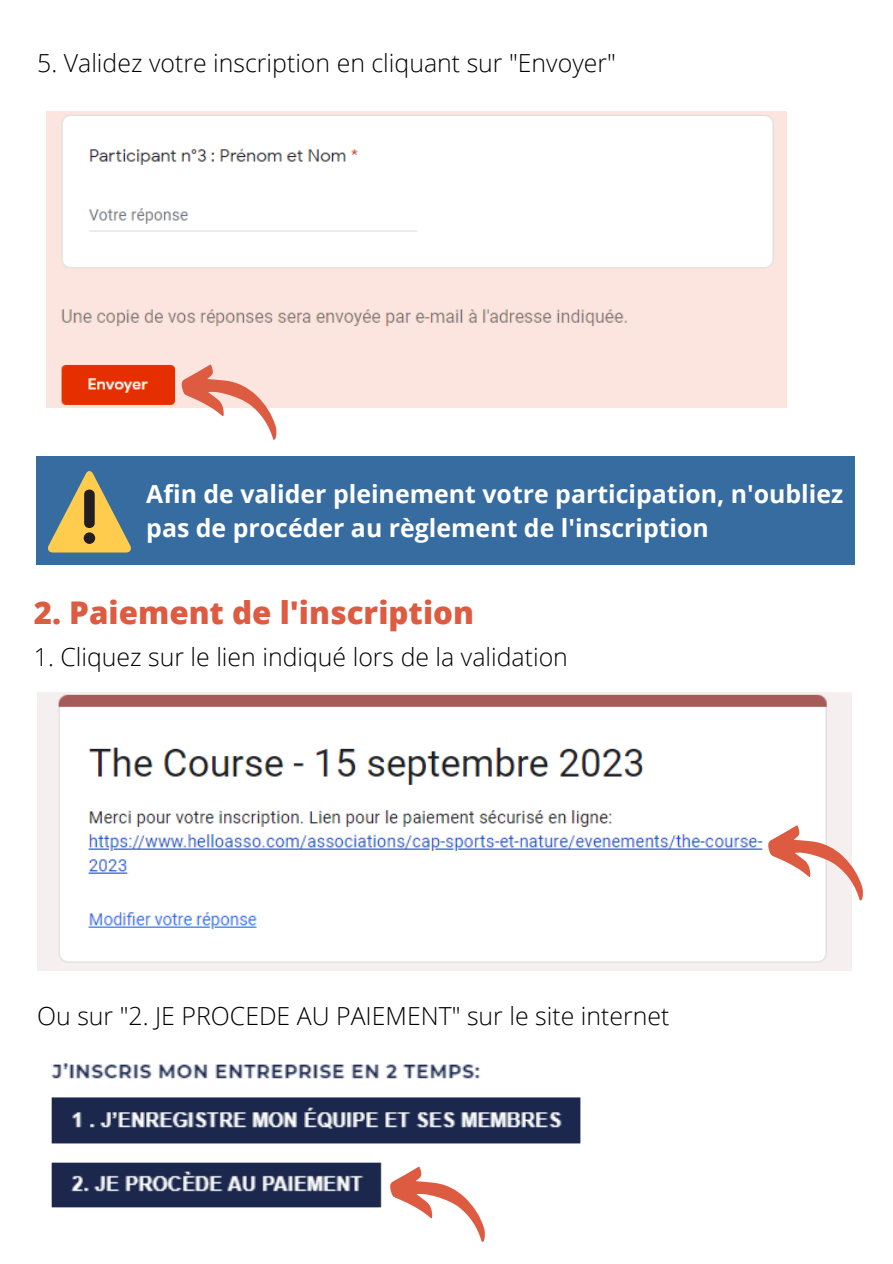
<style>
.page{position:relative;width:893px;height:1264px;background:#fff}
.page>*{position:absolute;margin:0;border:0;box-sizing:border-box;transform-origin:0 0}
.t1{font:800 31.2px "Open Sans";color:#dc5b41}
.t2{font:300 24.9px "Open Sans";color:#000}
.t3{font:700 24.9px/33.8px "Open Sans";color:#fff}
</style>
<div class="page">
<img style="left:47px;top:112px;width:739px;height:296px">
<svg style="left:177px;top:356px;width:115px;height:84px"></svg>
<img style="left:51px;top:1063px;width:530px;height:145px">
<svg style="left:385px;top:1158px;width:115px;height:84px"></svg>
<div style="left:36px;top:456px;width:818px;height:109px;background:#366ca0"></div>
<svg style="left:48px;top:471px;width:83px;height:81px"></svg>
<img style="left:37px;top:692px;width:814px;height:278px">
<svg style="left:763px;top:816px;width:100px;height:89px"></svg>
<p class="t2" style="left:37px;top:45px;width:580px">5. Validez votre inscription en cliquant sur "Envoyer"</p>
<p class="t3" style="left:146px;top:476px;width:698px">Afin de valider pleinement votre participation, n'oubliez pas de procéder au règlement de l'inscription</p>
<p class="t1" style="left:34px;top:591px;width:441px">2. Paiement de l'inscription</p>
<p class="t2" style="left:34px;top:639px;width:535px">1. Cliquez sur le lien indiqué lors de la validation</p>
<p class="t2" style="left:37px;top:998px;width:633px">Ou sur "2. JE PROCEDE AU PAIEMENT" sur le site internet</p>
</div>
